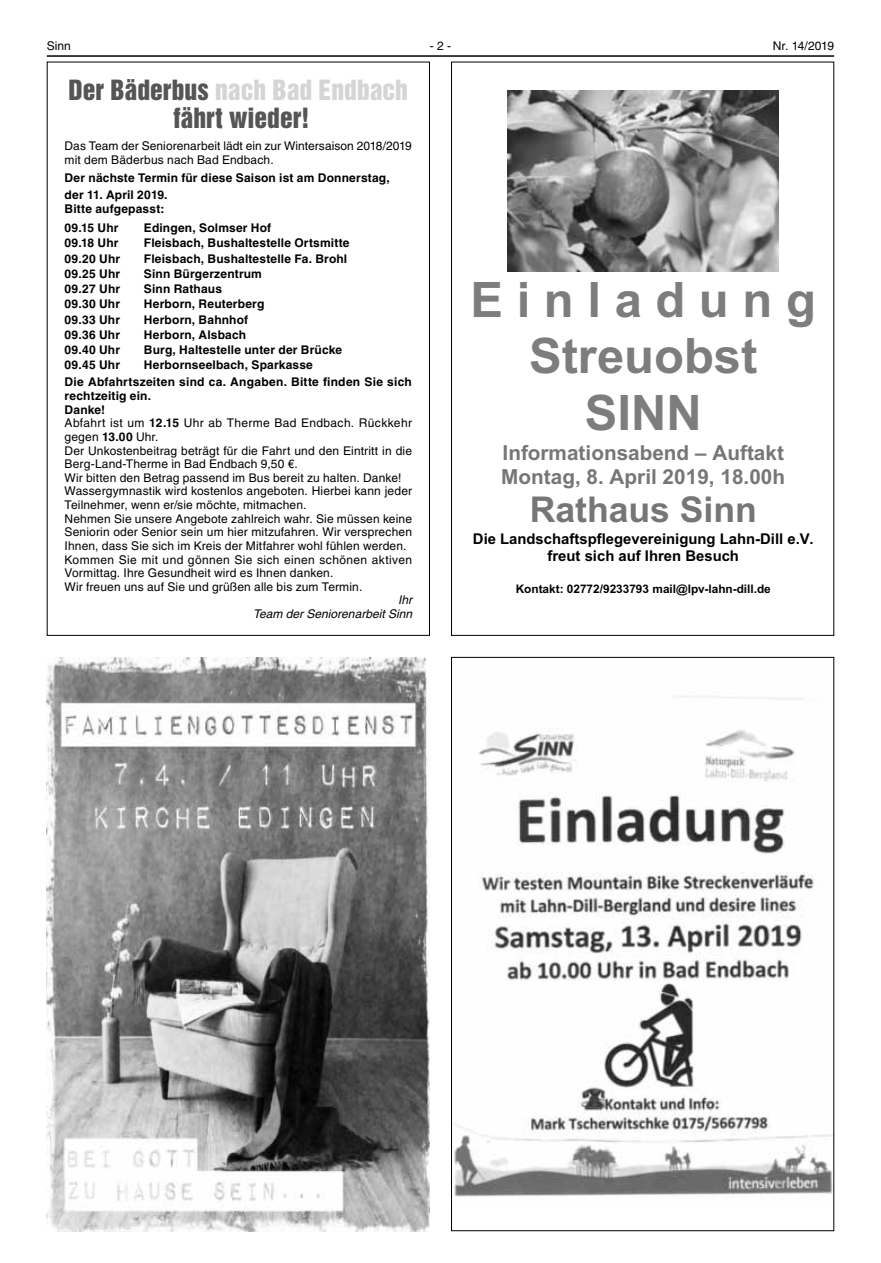
<style>
.page{position:relative;width:881px;height:1263px;background:#fff}
.page>*{position:absolute;margin:0;border:0;box-sizing:border-box;transform-origin:0 0}
.t1{font:700 48.9px/56.2px "Vkpwnn Arial";color:#7d7d7d;text-align:center}
.t2{font:700 35.55px "Vkpwnn Arial";color:#767676}
.t3{font:25.5px/28.2px "Helvetica Inserat LT";color:#555;text-align:center}
.t4{font:700 20.7px/24.3px "Vkpwnn Arial";color:#767676}
.t5{font:700 14.85px/17.4px "Vkpwnn Arial";color:#000;text-align:center}
.t6{font:12px/13.6px "Helvetica LT";letter-spacing:.015em;color:#000}
.t7{font:700 12px/17.9px "Helvetica LT";letter-spacing:.015em;color:#000}
.t8{font:italic 12px/13.6px "Helvetica LT";color:#000;text-align:right}
.t9{font:700 11.85px "Vkpwnn Arial";color:#000}
.s1{color:#d5d5d5}
.s2{font-weight:700}
.s3{font-family:"Vsppjp Arial"}
</style>
<div class="page">
<hr style="left:47px;top:55px;width:786px;height:2px;background:#000">
<img style="left:47px;top:657px;width:382px;height:574px">
<img style="left:507px;top:90px;width:271px;height:181px">
<img style="left:454px;top:696px;width:377px;height:501px">
<p class="t6" style="left:47px;top:40px;width:26px">Sinn</p>
<p class="t6" style="left:429px;top:40px;width:23px">-2-</p>
<p class="t6" style="left:772px;top:40px;width:63px">Nr. 14/2019</p>
<h3 class="t3" style="left:69px;top:76px;width:340px">Der Bäderbus <span class="s1">nach Bad Endbach </span>fährt wieder!</h3>
<p class="t6" style="left:65px;top:140px;width:349px">Das Team der Seniorenarbeit lädt ein zur Wintersaison 2018/2019 mit dem Bäderbus nach Bad Endbach.</p>
<p class="t7" style="left:65px;top:170px;width:326px">Der nächste Termin für diese Saison ist am Donnerstag, der 11. April 2019.</p>
<p class="t7" style="left:65px;top:201px;width:101px;line-height:18.9px">Bitte aufgepasst:<br>09.15 Uhr</p>
<p class="t7" style="left:144px;top:220px;width:129px">Edingen, Solmser Hof</p>
<p class="t7" style="left:65px;top:235px;width:55px">09.18 Uhr</p>
<p class="t7" style="left:144px;top:235px;width:207px">Fleisbach, Bushaltestelle Ortsmitte</p>
<p class="t7" style="left:65px;top:251px;width:57px">09.20 Uhr</p>
<p class="t7" style="left:144px;top:251px;width:205px">Fleisbach, Bushaltestelle Fa. Brohl</p>
<p class="t7" style="left:65px;top:266px;width:57px">09.25 Uhr</p>
<p class="t7" style="left:144px;top:266px;width:119px">Sinn Bürgerzentrum</p>
<p class="t7" style="left:65px;top:281px;width:57px">09.27 Uhr</p>
<p class="t7" style="left:144px;top:281px;width:80px">Sinn Rathaus</p>
<p class="t7" style="left:65px;top:296px;width:57px">09.30 Uhr</p>
<p class="t7" style="left:144px;top:296px;width:122px">Herborn, Reuterberg</p>
<p class="t7" style="left:65px;top:312px;width:57px">09.33 Uhr</p>
<p class="t7" style="left:144px;top:312px;width:106px">Herborn, Bahnhof</p>
<p class="t7" style="left:65px;top:327px;width:57px">09.36 Uhr</p>
<p class="t7" style="left:144px;top:327px;width:104px">Herborn, Alsbach</p>
<p class="t7" style="left:65px;top:342px;width:57px">09.40 Uhr</p>
<p class="t7" style="left:144px;top:342px;width:200px">Burg, Haltestelle unter der Brücke</p>
<p class="t7" style="left:65px;top:357px;width:57px">09.45 Uhr</p>
<p class="t7" style="left:65px;top:358px;width:349px;line-height:17px;text-indent:79px">Herbornseelbach, Sparkasse<br>Die Abfahrtszeiten sind ca. Angaben. Bitte finden Sie sich</p>
<p class="t6" style="left:65px;top:390px;width:349px"><span class="s2">rechtzeitig ein.<br>Danke!<br></span>Abfahrt ist um <span class="s2">12.15</span> Uhr ab Therme Bad Endbach. Rückkehr gegen <span class="s2">13.00</span> Uhr.<br>Der Unkostenbeitrag beträgt für die Fahrt und den Eintritt in die Berg-Land-Therme in Bad Endbach 9,50 €.<br>Wir bitten den Betrag passend im Bus bereit zu halten. Danke!<br>Wassergymnastik wird kostenlos angeboten. Hierbei kann jeder Teilnehmer, wenn er/sie möchte, mitmachen.<br>Nehmen Sie unsere Angebote zahlreich wahr. Sie müssen keine Seniorin oder Senior sein um hier mitzufahren. Wir versprechen Ihnen, dass Sie sich im Kreis der Mitfahrer wohl fühlen werden.<br>Kommen Sie mit und gönnen Sie sich einen schönen aktiven Vormittag. Ihre Gesundheit wird es Ihnen danken.<br>Wir freuen uns auf Sie und grüßen alle bis zum Termin.</p>
<p class="t8" style="left:253px;top:593px;width:160px">Ihr<br>Team der Seniorenarbeit Sinn</p>
<h1 class="t1" style="left:470px;top:276px;width:347px">Einladung<br>Streuobst<br>SINN</h1>
<h3 class="t4" style="left:501px;top:442px;width:285px">Informationsabend <span class="s3">–</span> Auftakt<br>Montag, 8. April 2019, 18.00h</h3>
<h2 class="t2" style="left:529px;top:496px;width:228px">Rathaus Sinn</h2>
<p class="t5" style="left:472px;top:531px;width:342px">Die Landschaftspflegevereinigung Lahn-Dill e.V. freut sich auf Ihren Besuch</p>
<p class="t9" style="left:515px;top:584px;width:256px">Kontakt: 02772/9233793 mail@lpv-lahn-dill.de</p>
</div>
